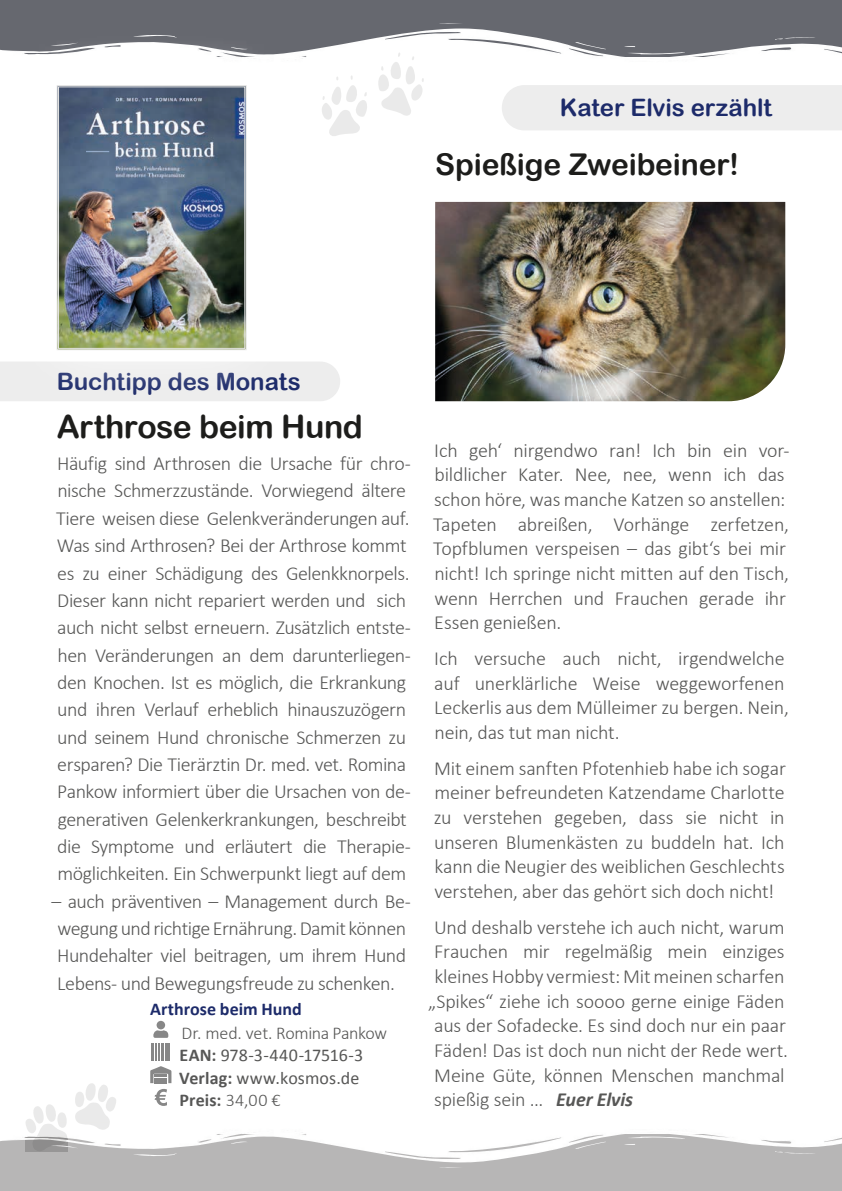
<style>
.page{position:relative;width:842px;height:1191px;background:#fff}
.page>*{position:absolute;margin:0;border:0;box-sizing:border-box;transform-origin:0 0}
.t1{font:32px "Arial Rounded MT Bold";letter-spacing:-.015em;color:#1d1d1b}
.t2{font:30px "Arial Rounded MT Bold";letter-spacing:-.005em;color:#1d1d1b}
.t3{font:24px "Arial Rounded MT Bold";letter-spacing:-.005em;color:#1d2b6a}
.t4{font:300 20px/27.4px "Calibri";letter-spacing:-.015em;color:#575756}
.t5{font:18px/22.4px "Calibri";letter-spacing:.005em;color:#575756}
.t6{font:700 18px "Calibri";color:#1d2b6a}
.s1{font-weight:300}
.s2{font-weight:700}
.s3{font-weight:700;font-style:italic}
</style>
<div class="page">
<div style="left:0;top:0;width:842px;height:57px;background:#66686f"></div>
<img style="left:0;top:23px;width:842px;height:34px">
<div style="left:0;top:1134px;width:842px;height:57px;background:#b7b6b6"></div>
<img style="left:0;top:1129px;width:842px;height:39px">
<svg style="left:0;top:362px;width:340px;height:39px;background:#eee"></svg>
<div style="left:4px;top:32px;width:295px;height:371px;background:#fff;opacity:.98"></div>
<img style="left:56px;top:85px;width:191px;height:266px">
<div style="left:58px;top:87px;width:187px;height:261px;border:1px solid #e4e4e3"></div>
<div style="left:157px;top:1020px;width:8px;height:9px;background:#878787;border-radius:50%"></div>
<svg style="left:150px;top:1066px;width:21px;height:17px"></svg>
<svg style="left:152px;top:1030px;width:18px;height:30px"></svg>
<svg style="left:155px;top:1089px;width:12px;height:17px"></svg>
<div style="left:502px;top:85px;width:340px;height:45px;background:#ededed"></div>
<svg style="left:25px;top:1104px;width:42px;height:47px"></svg>
<svg style="left:75px;top:1083px;width:41px;height:46px"></svg>
<svg style="left:378px;top:52px;width:46px;height:64px"></svg>
<svg style="left:322px;top:75px;width:45px;height:61px"></svg>
<img style="left:435px;top:202px;width:350px;height:199px">
<p class="t3" style="left:560px;top:94px;width:214px">Kater Elvis erzählt</p>
<h2 class="t2" style="left:435px;top:147px;width:306px">Spießige Zweibeiner!</h2>
<p class="t3" style="left:57px;top:367px;width:245px">Buchtipp des Monats</p>
<h1 class="t1" style="left:57px;top:408px;width:308px">Arthrose beim Hund</h1>
<p class="t4" style="left:56px;top:449px;width:356px">Häufig sind Arthrosen die Ursache für chro&shy;nische Schmerzzustände. Vorwiegend ältere Tiere weisen diese Gelenkveränderungen auf.<br>Was sind Arthrosen? Bei der Arthrose kommt es zu einer Schädigung des Gelenkknorpels.<br>Dieser kann nicht repariert werden und sich auch nicht selbst erneuern. Zusätzlich entste&shy;hen Veränderungen an dem darunterliegen&shy;den Knochen. Ist es möglich, die Erkrankung und ihren Verlauf erheblich hinauszuzögern und seinem Hund chronische Schmerzen zu ersparen? Die Tierärztin Dr. med. vet. Romina Pankow informiert über die Ursachen von de&shy;generativen Gelenkerkrankungen, beschreibt die Symptome und erläutert die Therapie&shy;möglichkeiten. Ein Schwerpunkt liegt auf dem</p>
<p class="t4" style="left:52px;top:887px;width:361px">– auch präventiven – Management durch Be&shy;wegung und richtige Ernährung. Damit können Hundehalter viel beitragen, um ihrem Hund Lebens- und Bewegungsfreude zu schenken.</p>
<p class="t6" style="left:150px;top:995px;width:153px">Arthrose beim Hund</p>
<p class="t5" style="left:179px;top:1021px;width:210px"><span class="s1">Dr. med. vet. Romina Pankow<br></span><span class="s2">EAN:</span> 978-3-440-17516-3<br><span class="s2">Verlag:</span> www.kosmos.de<br><span class="s2">Preis:</span> <span class="s1">34,00 €</span></p>
<p class="t4" style="left:433px;top:438px;width:358px;line-height:24.6px">Ich geh‘ nirgendwo ran! Ich bin ein vor&shy;bildlicher Kater. Nee, nee, wenn ich das schon höre, was manche Katzen so anstellen:<br>Tapeten abreißen, Vorhänge zerfetzen, Topfblumen verspeisen – das gibt‘s bei mir nicht! Ich springe nicht mitten auf den Tisch, wenn Herrchen und Frauchen gerade ihr Essen genießen.</p>
<p class="t4" style="left:434px;top:646px;width:356px;line-height:24.6px">Ich versuche auch nicht, irgendwelche auf unerklärliche Weise weggeworfenen Leckerlis aus dem Mülleimer zu bergen. Nein, nein, das tut man nicht.</p>
<p class="t4" style="left:434px;top:755px;width:354px;line-height:24.6px;text-align:justify">Mit einem sanften Pfotenhieb habe ich sogar meiner befreundeten Katzendame Charlotte zu verstehen gegeben, dass sie nicht in unseren Blumenkästen zu buddeln hat. Ich kann die Neugier des weiblichen Geschlechts verstehen, aber das gehört sich doch nicht!</p>
<p class="t4" style="left:434px;top:913px;width:352px">Und deshalb verstehe ich auch nicht, warum</p>
<p class="t4" style="left:434px;top:938px;width:352px">Frauchen mir regelmäßig mein einziges</p>
<p class="t4" style="left:434px;top:962px;width:352px">kleines Hobby vermiest: Mit meinen scharfen</p>
<p class="t4" style="left:428px;top:987px;width:358px">„Spikes“ ziehe ich soooo gerne einige Fäden</p>
<p class="t4" style="left:434px;top:1011px;width:353px">aus der Sofadecke. Es sind doch nur ein paar</p>
<p class="t4" style="left:434px;top:1036px;width:355px">Fäden! Das ist doch nun nicht der Rede wert.</p>
<p class="t4" style="left:434px;top:1061px;width:352px">Meine Güte, können Menschen manchmal</p>
<p class="t4" style="left:434px;top:1085px;width:200px">spießig sein ... <span class="s3">Euer Elvis</span></p>
</div>
